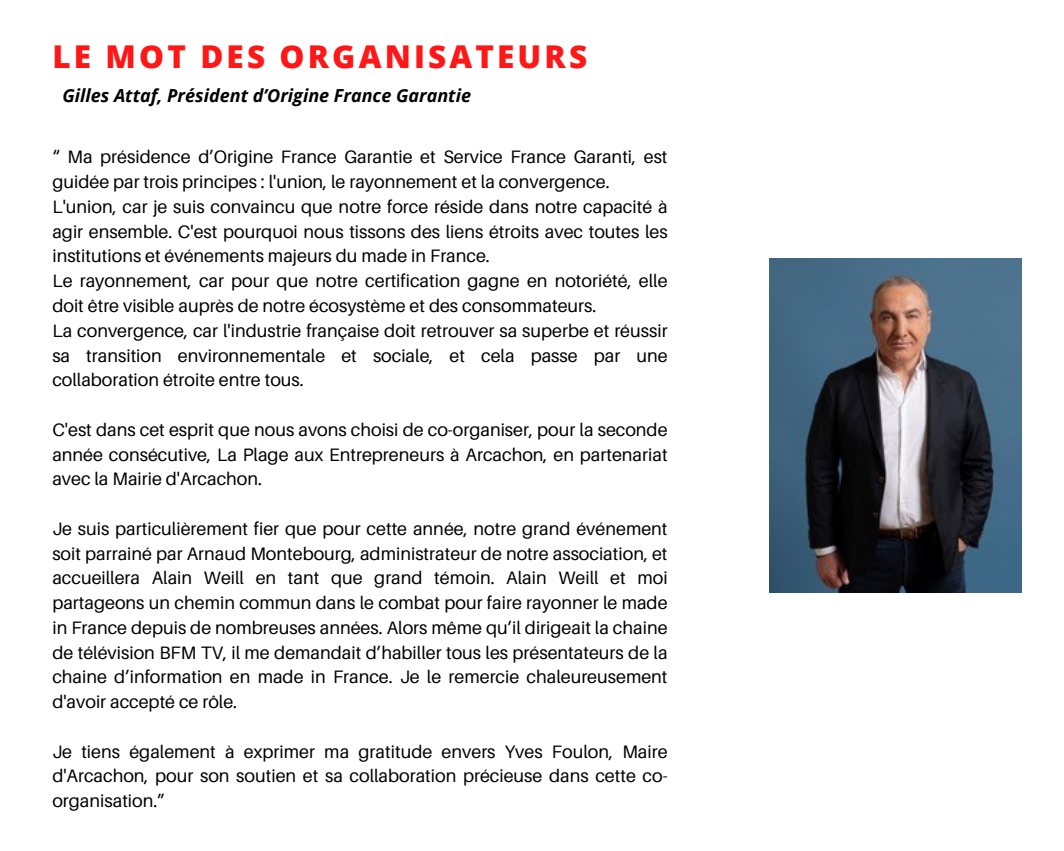
<style>
.page{position:relative;width:1064px;height:851px;background:#fff}
.page>*{position:absolute;margin:0;border:0;box-sizing:border-box;transform-origin:0 0}
.t1{font:800 31.5px "Open Sans";letter-spacing:.1em;color:#ff1616}
.t2{font:18px/24.8px "Aileron";color:#000;text-align:justify}
.t3{font:italic 700 18px "Open Sans";color:#000}
</style>
<div class="page">
<img style="left:769px;top:259px;width:251px;height:333px">
<h2 class="t1" style="left:52px;top:34px;width:536px">LE MOT DES ORGANISATEURS</h2>
<p class="t3" style="left:62px;top:83px;width:410px">Gilles Attaf, Président d’Origine France Garantie</p>
<p class="t2" style="left:52px;top:144px;width:616px">“ Ma présidence d’Origine France Garantie et Service France Garanti, est guidée par trois principes : l'union, le rayonnement et la convergence.</p>
<p class="t2" style="left:52px;top:194px;width:616px">L'union, car je suis convaincu que notre force réside dans notre capacité à agir ensemble. C'est pourquoi nous tissons des liens étroits avec toutes les institutions et événements majeurs du made in France.</p>
<p class="t2" style="left:52px;top:268px;width:616px">Le rayonnement, car pour que notre certification gagne en notoriété, elle doit être visible auprès de notre écosystème et des consommateurs.</p>
<p class="t2" style="left:52px;top:318px;width:616px">La convergence, car l'industrie française doit retrouver sa superbe et réussir sa transition environnementale et sociale, et cela passe par une collaboration étroite entre tous.</p>
<p class="t2" style="left:52px;top:417px;width:616px">C'est dans cet esprit que nous avons choisi de co-organiser, pour la seconde année consécutive, La Plage aux Entrepreneurs à Arcachon, en partenariat avec la Mairie d'Arcachon.</p>
<p class="t2" style="left:52px;top:516px;width:616px">Je suis particulièrement fier que pour cette année, notre grand événement soit parrainé par Arnaud Montebourg, administrateur de notre association, et accueillera Alain Weill en tant que grand témoin. Alain Weill et moi partageons un chemin commun dans le combat pour faire rayonner le made in France depuis de nombreuses années. Alors même qu’il dirigeait la chaine de télévision BFM TV, il me demandait d’habiller tous les présentateurs de la chaine d’information en made in France. Je le remercie chaleureusement d'avoir accepté ce rôle.</p>
<p class="t2" style="left:52px;top:738px;width:616px">Je tiens également à exprimer ma gratitude envers Yves Foulon, Maire d'Arcachon, pour son soutien et sa collaboration précieuse dans cette co&shy;organisation.”</p>
</div>
